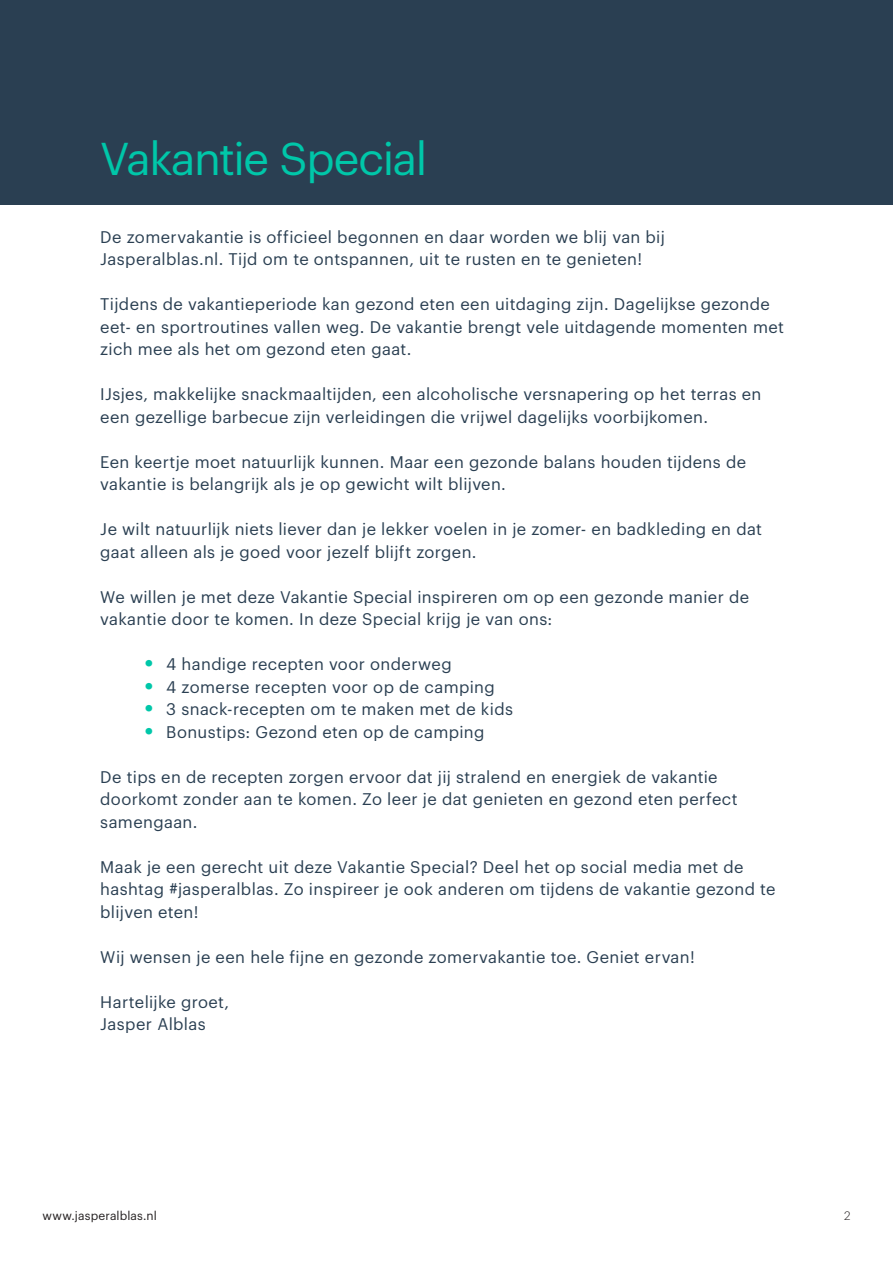
<style>
.page{position:relative;width:893px;height:1263px;background:#fff}
.page>*{position:absolute;margin:0;border:0;box-sizing:border-box;transform-origin:0 0}
.t1{font:45px "Graphik";letter-spacing:-.03em;color:#00c7a9}
.t2{font:16.5px/22.5px "Graphik";letter-spacing:.02em;color:#2a3f52}
.t3{font:12px "Graphik";letter-spacing:.015em;color:#231f20}
.t4{font:300 12px "Graphik";color:#231f20}
.s1{font-weight:700;font-size:22.5px;color:#00c7a9}
</style>
<div class="page">
<div style="left:0;top:0;width:893px;height:204px;background:#2a3f52"></div>
<h1 class="t1" style="left:100px;top:125px;width:328px">Vakantie Special</h1>
<p class="t2" style="left:100px;top:224px;width:566px">De zomervakantie is officieel begonnen en daar worden we blij van bij<br>Jasperalblas.nl. Tijd om te ontspannen, uit te rusten en te genieten!</p>
<p class="t2" style="left:100px;top:291px;width:685px">Tijdens de vakantieperiode kan gezond eten een uitdaging zijn. Dagelijkse gezonde eet- en sportroutines vallen weg. De vakantie brengt vele uitdagende momenten met zich mee als het om gezond eten gaat.</p>
<p class="t2" style="left:100px;top:381px;width:663px">IJsjes, makkelijke snackmaaltijden, een alcoholische versnapering op het terras en een gezellige barbecue zijn verleidingen die vrijwel dagelijks voorbijkomen.</p>
<p class="t2" style="left:100px;top:449px;width:647px">Een keertje moet natuurlijk kunnen. Maar een gezonde balans houden tijdens de vakantie is belangrijk als je op gewicht wilt blijven.</p>
<p class="t2" style="left:100px;top:516px;width:663px">Je wilt natuurlijk niets liever dan je lekker voelen in je zomer- en badkleding en dat gaat alleen als je goed voor jezelf blijft zorgen.</p>
<p class="t2" style="left:100px;top:584px;width:650px">We willen je met deze Vakantie Special inspireren om op een gezonde manier de vakantie door te komen. In deze Special krijg je van ons:</p>
<p class="t2" style="left:145px;top:651px;width:308px"><span class="s1">•</span> 4 handige recepten voor onderweg</p>
<p class="t2" style="left:145px;top:674px;width:351px"><span class="s1">•</span> 4 zomerse recepten voor op de camping</p>
<p class="t2" style="left:145px;top:696px;width:370px"><span class="s1">•</span> 3 snack-recepten om te maken met de kids</p>
<p class="t2" style="left:145px;top:719px;width:341px"><span class="s1">•</span> Bonustips: Gezond eten op de camping</p>
<p class="t2" style="left:100px;top:764px;width:639px">De tips en de recepten zorgen ervoor dat jij stralend en energiek de vakantie doorkomt zonder aan te komen. Zo leer je dat genieten en gezond eten perfect samengaan.</p>
<p class="t2" style="left:100px;top:854px;width:677px">Maak je een gerecht uit deze Vakantie Special? Deel het op social media met de hashtag #jasperalblas. Zo inspireer je ook anderen om tijdens de vakantie gezond te blijven eten!</p>
<p class="t2" style="left:100px;top:944px;width:596px">Wij wensen je een hele fijne en gezonde zomervakantie toe. Geniet ervan!</p>
<p class="t2" style="left:100px;top:989px;width:130px">Hartelijke groet,<br>Jasper Alblas</p>
<p class="t3" style="left:43px;top:1206px;width:116px">www.jasperalblas.nl</p>
<p class="t4" style="left:844px;top:1207px;width:8px">2</p>
</div>
